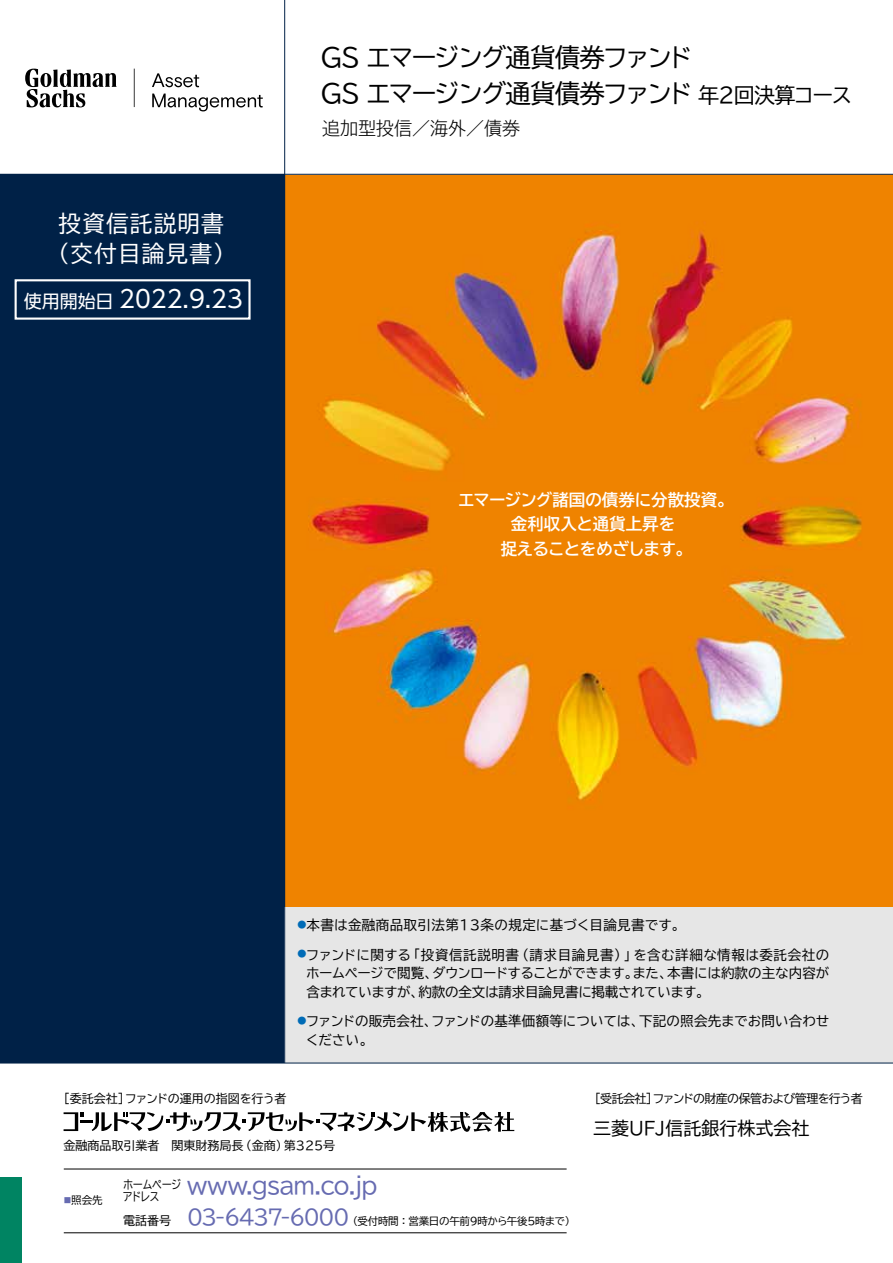
<style>
.page{position:relative;width:893px;height:1263px;background:#fff}
.page>*{position:absolute;margin:0;border:0;box-sizing:border-box;transform-origin:0 0}
.t1{font:25.5px/36px "TBUD Go Std";letter-spacing:-.095em;color:#000}
.t2{font:24px "UD Shin Go NT Pro";color:#fff}
.t3{font:23.25px "TBUD Go Std";letter-spacing:-.045em;color:#666bb1}
.t4{font:22.65px/29.4px "TBUD Go Std";letter-spacing:.05em;color:#fff;text-align:center}
.t5{font:18px "TBUD Go Std";color:#000}
.t6{font:300 18px "TBUD Go Std Super";color:#000}
.t7{font:700 16.5px/24.8px "TBUD Go Std";color:#fff;text-align:center}
.t8{font:13.5px/18.8px "TBUD Go Std";letter-spacing:.005em;color:#000;text-align:justify}
.t9{font:13.5px "TBUD Go Std";letter-spacing:.03em;color:#000}
.t10{font:12px "TBUD Go Std";letter-spacing:-.06em;color:#000}
.t11{font:12px "TBUD Go Std";color:#000}
.t12{font:12px "TBUD Go Std";letter-spacing:-.005em;color:#000}
.t13{font:12px/12px "TBUD Go Std";letter-spacing:-.075em;color:#000;scale:.85 1}
.t14{font:12px "TBUD Go Std";letter-spacing:-.03em;color:#000}
.t15{font:10.5px "TBUD Go Std";letter-spacing:-.03em;color:#000}
.s1{font-size:18px}
.s2{font-size:21px}
.s3{font-size:7.5px;color:#666bb1}
.s4{font-size:21px;color:#666bb1}
</style>
<div class="page">
<img style="left:285px;top:175px;width:608px;height:733px">
<div style="left:0;top:174px;width:285px;height:889px;background:#002147"></div>
<div style="left:285px;top:908px;width:608px;height:155px;background:#e6e6e6"></div>
<svg style="left:64px;top:1112px;width:450px;height:20px"></svg>
<hr style="left:284px;top:0;width:1px;height:1063px;background:#002147">
<hr style="left:0;top:1062px;width:893px;height:1px;background:#002147">
<hr style="left:0;top:174px;width:893px;height:1px;background:#002147">
<div style="left:0;top:1178px;width:21px;height:85px;background:#008462"></div>
<hr style="left:64px;top:1169px;width:503px;height:1px;background:#000">
<hr style="left:64px;top:1232px;width:503px;height:1px;background:#000">
<svg style="left:25px;top:69px;width:238px;height:42px"></svg>
<div style="left:15px;top:279px;width:236px;height:41px;border:2px solid #fff"></div>
<h3 class="t4" style="left:47px;top:209px;width:191px">投資信託説明書（交付目論見書）</h3>
<h2 class="t2" style="left:24px;top:279px;width:221px"><span class="s1">使用開始日</span> 2022.9.23</h2>
<h1 class="t1" style="left:321px;top:40px;width:533px">GS エマージング通貨債券ファンド<br>GS エマージング通貨債券ファンド <span class="s2">年2回決算コース</span></h1>
<h3 class="t6" style="left:322px;top:113px;width:199px">追加型投信／海外／債券</h3>
<p class="t7" style="left:458px;top:487px;width:277px">エマージング諸国の債券に分散投資。金利収入と通貨上昇を<br>捉えることをめざします。</p>
<p class="t9" style="left:297px;top:914px;width:389px"><sup>●</sup>本書は金融商品取引法第13条の規定に基づく目論見書です。</p>
<p class="t8" style="left:306px;top:945px;width:525px;text-indent:-9px"><sup>●</sup>ファンドに関する「投資信託説明書（請求目論見書）」を含む詳細な情報は委託会社のホームページで閲覧、ダウンロードすることができます。また、本書には約款の主な内容が含まれていますが、約款の全文は請求目論見書に掲載されています。</p>
<p class="t8" style="left:306px;top:1012px;width:525px;text-indent:-8px"><sup>●</sup>ファンドの販売会社、ファンドの基準価額等については、下記の照会先までお問い合わせください。</p>
<p class="t12" style="left:58px;top:1089px;width:230px">［委託会社］ファンドの運用の指図を行う者</p>
<p class="t11" style="left:64px;top:1135px;width:273px">金融商品取引業者　関東財務局長（金商）第325号</p>
<p class="t15" style="left:64px;top:1192px;width:40px"><span class="s3">■</span>照会先</p>
<h3 class="t3" style="left:187px;top:1166px;width:192px">www.gsam.co.jp</h3>
<p class="t15" style="left:187px;top:1212px;width:390px"><span class="s4">03-6437-6000</span>（受付時間：営業日の午前9時から午後5時まで）</p>
<p class="t13" style="left:123px;top:1178px;width:71px">ホームページアドレス</p>
<p class="t14" style="left:123px;top:1210px;width:49px">電話番号</p>
<p class="t10" style="left:589px;top:1089px;width:275px">［受託会社］ファンドの財産の保管および管理を行う者</p>
<h3 class="t5" style="left:593px;top:1113px;width:218px">三菱UFJ信託銀行株式会社</h3>
</div>
